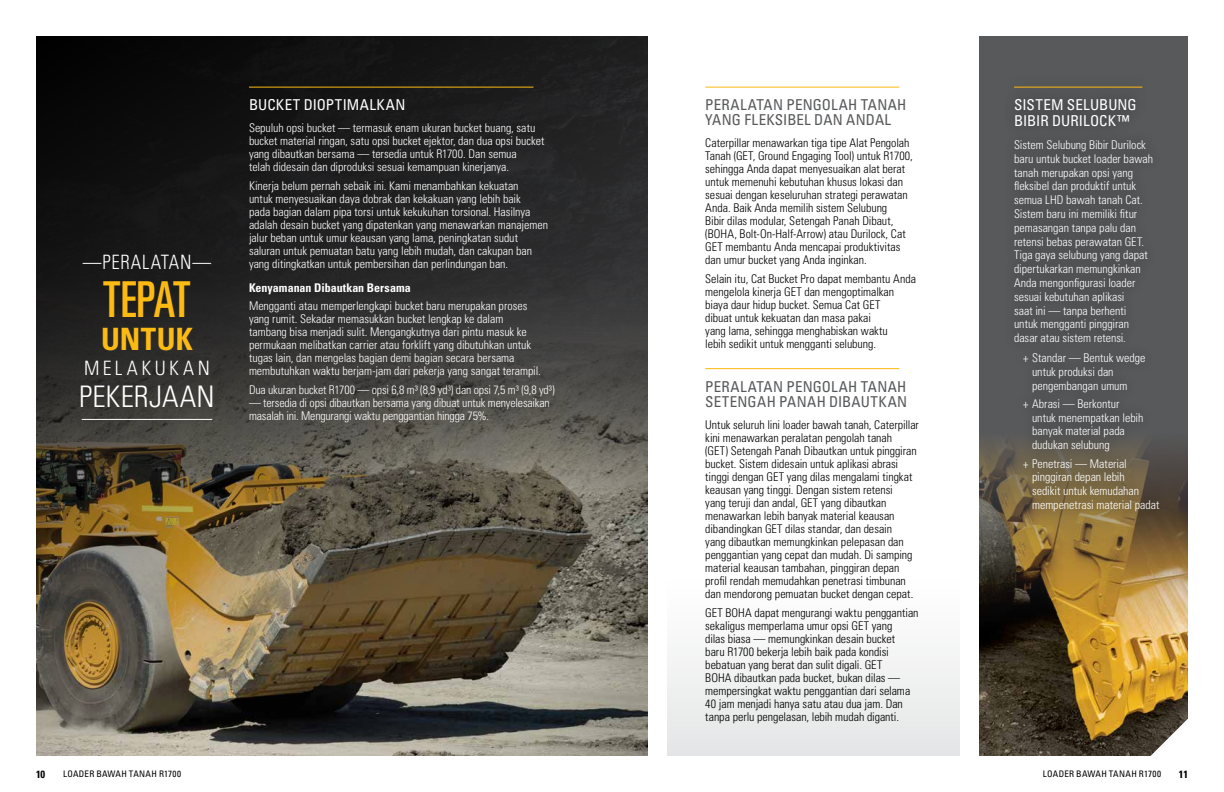
<style>
.page{position:relative;width:1224px;height:792px;background:#fff}
.page>*{position:absolute;margin:0;border:0;box-sizing:border-box;transform-origin:0 0}
.t1{font:ultra-condensed 49.5px "Univers LT Std";letter-spacing:-.02em;color:#fdba12}
.t2{font:700 condensed 30.8px "Univers LT Std";letter-spacing:.01em;color:#fdba12}
.t3{font:300 condensed 29.7px "Univers LT Std";letter-spacing:.005em;color:#fff}
.t4{font:300 condensed 19.8px "Univers LT Std";letter-spacing:.04em;color:#fff;scale:.94 1}
.t5{font:300 condensed 19.8px "Univers LT Std";letter-spacing:.18em;color:#fff}
.t6{font:condensed 15px/15px "Univers LT Std";letter-spacing:.015em;color:#58595b}
.t7{font:condensed 15px/16px "Univers LT Std";letter-spacing:.005em;color:#fff}
.t8{font:condensed 15px "Univers LT Std";letter-spacing:.025em;color:#fff}
.t9{font:300 condensed 12px/13.8px "Univers LT Std";letter-spacing:-.005em;color:#fff}
.t10{font:300 condensed 12px/13px "Univers LT Std";letter-spacing:-.005em;color:#000}
.t11{font:700 condensed 12px "Univers LT Std";color:#fff}
.t12{font:700 condensed 10.5px "Univers LT Std";color:#000}
.t13{font:condensed 9px "Univers LT Std";letter-spacing:.035em;color:#000}
</style>
<div class="page">
<svg style="left:36px;top:36px;width:612px;height:720px;background:#444037"></svg>
<hr style="left:705px;top:87px;width:194px;height:1px;background:#fdba12">
<hr style="left:705px;top:368px;width:194px;height:1px;background:#fdba12">
<hr style="left:249px;top:87px;width:284px;height:1px;background:#fdba12">
<div style="left:979px;top:36px;width:209px;height:720px;background:#58595b"></div>
<img style="left:979px;top:442px;width:209px;height:314px">
<div style="left:1003px;top:74px;width:168px;height:448px;background:#000;opacity:.5"></div>
<hr style="left:1014px;top:87px;width:128px;height:1px;background:#fdba12">
<svg style="left:1151px;top:719px;width:37px;height:37px"></svg>
<div style="left:667px;top:580px;width:293px;height:176px;background:#f2f3f3"></div>
<hr style="left:82px;top:419px;width:130px;height:1px;background:#fff">
<h3 class="t4" style="left:83px;top:250px;width:138px">—PERALATAN—</h3>
<h1 class="t1" style="left:103px;top:271px;width:89px">TEPAT</h1>
<h2 class="t2" style="left:101px;top:320px;width:93px">UNTUK</h2>
<h3 class="t5" style="left:84px;top:356px;width:127px">MELAKUKAN</h3>
<h3 class="t3" style="left:79px;top:379px;width:137px">PEKERJAAN</h3>
<p class="t8" style="left:249px;top:95px;width:158px">BUCKET DIOPTIMALKAN</p>
<p class="t9" style="left:249px;top:121px;width:297px;line-height:13px">Sepuluh opsi bucket — termasuk enam ukuran bucket buang, satu bucket material ringan, satu opsi bucket ejektor, dan dua opsi bucket yang dibautkan bersama — tersedia untuk R1700. Dan semua<br>telah didesain dan diproduksi sesuai kemampuan kinerjanya.</p>
<p class="t9" style="left:249px;top:179px;width:301px;line-height:13px">Kinerja belum pernah sebaik ini. Kami menambahkan kekuatan<br>untuk menyesuaikan daya dobrak dan kekakuan yang lebih baik<br>pada bagian dalam pipa torsi untuk kekukuhan torsional. Hasilnya adalah desain bucket yang dipatenkan yang menawarkan manajemen jalur beban untuk umur keausan yang lama, peningkatan sudut saluran untuk pemuatan batu yang lebih mudah, dan cakupan ban yang ditingkatkan untuk pembersihan dan perlindungan ban.</p>
<p class="t11" style="left:249px;top:281px;width:163px">Kenyamanan Dibautkan Bersama</p>
<p class="t9" style="left:249px;top:299px;width:293px;line-height:13px">Mengganti atau memperlengkapi bucket baru merupakan proses yang rumit. Sekadar memasukkan bucket lengkap ke dalam tambang bisa menjadi sulit. Mengangkutnya dari pintu masuk ke permukaan melibatkan carrier atau forklift yang dibutuhkan untuk tugas lain, dan mengelas bagian demi bagian secara bersama membutuhkan waktu berjam-jam dari pekerja yang sangat terampil.</p>
<p class="t9" style="left:249px;top:383px;width:307px">Dua ukuran bucket R1700 — opsi 6,8 m³ (8,9 yd³) dan opsi 7,5 m³ (9,8 yd³)</p>
<p class="t9" style="left:249px;top:396px;width:302px;line-height:13px">— tersedia di opsi dibautkan bersama yang dibuat untuk menyelesaikan masalah ini. Mengurangi waktu penggantian hingga 75%.</p>
<p class="t6" style="left:705px;top:97px;width:203px">PERALATAN PENGOLAH TANAH<br>YANG FLEKSIBEL DAN ANDAL</p>
<p class="t10" style="left:705px;top:136px;width:209px">Caterpillar menawarkan tiga tipe Alat Pengolah Tanah (GET, Ground Engaging Tool) untuk R1700, sehingga Anda dapat menyesuaikan alat berat untuk memenuhi kebutuhan khusus lokasi dan sesuai dengan keseluruhan strategi perawatan Anda. Baik Anda memilih sistem Selubung<br>Bibir dilas modular, Setengah Panah Dibaut, (BOHA, Bolt-On-Half-Arrow) atau Durilock, Cat GET membantu Anda mencapai produktivitas dan umur bucket yang Anda inginkan.</p>
<p class="t10" style="left:705px;top:272px;width:212px">Selain itu, Cat Bucket Pro dapat membantu Anda mengelola kinerja GET dan mengoptimalkan biaya daur hidup bucket. Semua Cat GET<br>dibuat untuk kekuatan dan masa pakai<br>yang lama, sehingga menghabiskan waktu<br>lebih sedikit untuk mengganti selubung.</p>
<p class="t6" style="left:705px;top:379px;width:204px">PERALATAN PENGOLAH TANAH<br>SETENGAH PANAH DIBAUTKAN</p>
<p class="t10" style="left:705px;top:418px;width:215px">Untuk seluruh lini loader bawah tanah, Caterpillar kini menawarkan peralatan pengolah tanah<br>(GET) Setengah Panah Dibautkan untuk pinggiran bucket. Sistem didesain untuk aplikasi abrasi tinggi dengan GET yang dilas mengalami tingkat keausan yang tinggi. Dengan sistem retensi<br>yang teruji dan andal, GET yang dibautkan menawarkan lebih banyak material keausan dibandingkan GET dilas standar, dan desain<br>yang dibautkan memungkinkan pelepasan dan penggantian yang cepat dan mudah. Di samping material keausan tambahan, pinggiran depan profil rendah memudahkan penetrasi timbunan dan mendorong pemuatan bucket dengan cepat.</p>
<p class="t10" style="left:705px;top:606px;width:215px">GET BOHA dapat mengurangi waktu penggantian sekaligus memperlama umur opsi GET yang<br>dilas biasa — memungkinkan desain bucket<br>baru R1700 bekerja lebih baik pada kondisi bebatuan yang berat dan sulit digali. GET<br>BOHA dibautkan pada bucket, bukan dilas — mempersingkat waktu penggantian dari selama 40 jam menjadi hanya satu atau dua jam. Dan tanpa perlu pengelasan, lebih mudah diganti.</p>
<p class="t7" style="left:1014px;top:97px;width:124px">SISTEM SELUBUNG<br>BIBIR DURILOCK™</p>
<p class="t9" style="left:1014px;top:138px;width:140px">Sistem Selubung Bibir Durilock baru untuk bucket loader bawah tanah merupakan opsi yang fleksibel dan produktif untuk semua LHD bawah tanah Cat.<br>Sistem baru ini memiliki fitur pemasangan tanpa palu dan retensi bebas perawatan GET.<br>Tiga gaya selubung yang dapat dipertukarkan memungkinkan<br>Anda mengonfigurasi loader sesuai kebutuhan aplikasi<br>saat ini — tanpa berhenti untuk mengganti pinggiran dasar atau sistem retensi.</p>
<p class="t9" style="left:1032px;top:351px;width:115px;text-indent:-9px">+ Standar — Bentuk wedge untuk produksi dan pengembangan umum</p>
<p class="t9" style="left:1032px;top:397px;width:113px;text-indent:-9px">+ Abrasi — Berkontur untuk menempatkan lebih banyak material pada dudukan selubung</p>
<p class="t9" style="left:1032px;top:456px;width:129px;text-indent:-9px">+ Penetrasi — Material pinggiran depan lebih<br>sedikit untuk kemudahan mempenetrasi material padat</p>
<p class="t12" style="left:36px;top:768px;width:11px">10</p>
<p class="t13" style="left:63px;top:768px;width:120px">LOADER BAWAH TANAH R1700</p>
<p class="t13" style="left:1043px;top:768px;width:120px">LOADER BAWAH TANAH R1700</p>
<p class="t12" style="left:1179px;top:768px;width:11px">11</p>
</div>
